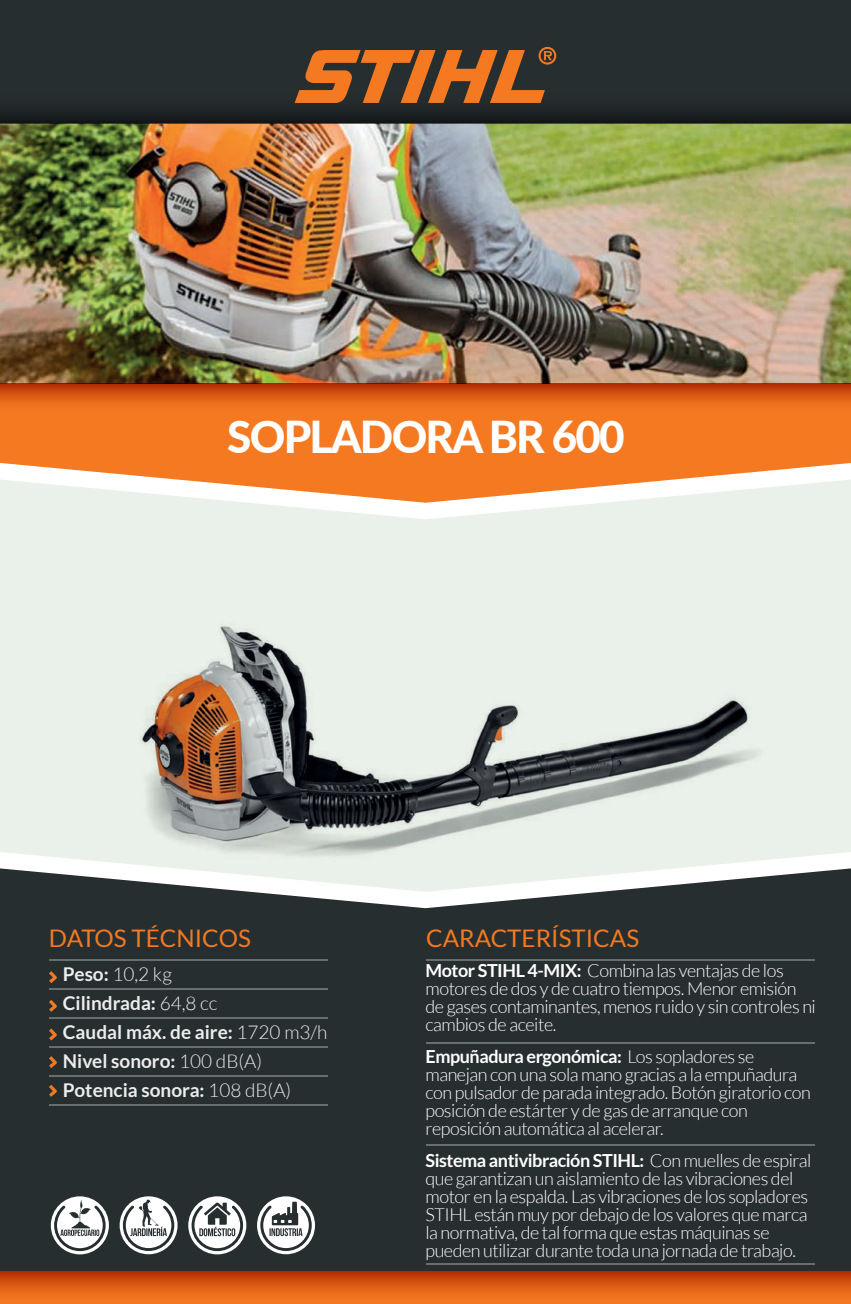
<style>
.page{position:relative;width:851px;height:1304px;background:#fff}
.page>*{position:absolute;margin:0;border:0;box-sizing:border-box;transform-origin:0 0}
.t1{font:800 44px "Lato";letter-spacing:-.04em;color:#fff}
.t2{font:24.2px "Lato";color:#f47921}
.t3{font:700 19px/29px "Lato";color:#ecedec}
.t4{font:300 18px/18px "Lato";letter-spacing:-.025em;color:#fff}
.s1{font-weight:700}
.s2{font-weight:300}
</style>
<div class="page">
<div style="left:0;top:503px;width:850px;height:359px;background:#eaf0ea"></div>
<div style="left:0;top:0;width:850px;height:123px;background:#272e30"></div>
<div style="left:0;top:868px;width:850px;height:403px;background:#272e30"></div>
<svg style="left:120px;top:1196px;width:57px;height:58px"></svg>
<svg style="left:51px;top:1196px;width:58px;height:58px"></svg>
<svg style="left:257px;top:1196px;width:58px;height:58px"></svg>
<svg style="left:188px;top:1196px;width:58px;height:58px"></svg>
<svg style="left:0;top:413px;width:850px;height:90px;background:#f49551"></svg>
<img style="left:0;top:123px;width:850px;height:260px">
<div style="left:0;top:94px;width:850px;height:29px;background:linear-gradient(to right,#1f2426,#1f2426)"></div>
<svg style="left:0;top:1271px;width:850px;height:33px;background:#da5a14"></svg>
<div style="left:0;top:383px;width:850px;height:30px;background:linear-gradient(to bottom,#b83405,#fb8024)"></div>
<svg style="left:294px;top:47px;width:262px;height:56px"></svg>
<hr style="left:49px;top:988px;width:278px;height:1px;background:#676e70">
<hr style="left:49px;top:1017px;width:278px;height:1px;background:#676e70">
<hr style="left:49px;top:1046px;width:278px;height:1px;background:#676e70">
<hr style="left:49px;top:1075px;width:278px;height:1px;background:#676e70">
<hr style="left:49px;top:1104px;width:278px;height:1px;background:#676e70">
<hr style="left:49px;top:959px;width:278px;height:1px;background:#676e70">
<hr style="left:426px;top:959px;width:388px;height:1px;background:#676e70">
<hr style="left:426px;top:1042px;width:388px;height:2px;background:#676e70">
<hr style="left:426px;top:1144px;width:388px;height:2px;background:#676e70">
<hr style="left:426px;top:1264px;width:388px;height:1px;background:#676e70">
<svg style="left:49px;top:971px;width:8px;height:12px"></svg>
<svg style="left:49px;top:1000px;width:8px;height:12px"></svg>
<svg style="left:49px;top:1028px;width:8px;height:12px"></svg>
<svg style="left:49px;top:1056px;width:8px;height:12px"></svg>
<svg style="left:49px;top:1085px;width:8px;height:12px"></svg>
<img style="left:105px;top:583px;width:700px;height:314px">
<h1 class="t1" style="left:227px;top:404px;width:399px">SOPLADORA BR 600</h1>
<h2 class="t2" style="left:49px;top:925px;width:203px">DATOS TÉCNICOS</h2>
<h2 class="t2" style="left:426px;top:925px;width:214px">CARACTERÍSTICAS</h2>
<p class="t4" style="left:425px;top:962px;width:392px"><span class="s1">Motor STIHL 4-MIX:</span> Combina las ventajas de los motores de dos y de cuatro tiempos. Menor emisión de gases contaminantes, menos ruido y sin controles ni cambios de aceite.</p>
<p class="t4" style="left:425px;top:1048px;width:387px"><span class="s1">Empuñadura ergonómica:</span> Los sopladores se manejan con una sola mano gracias a la empuñadura con pulsador de parada integrado. Botón giratorio con posición de estárter y de gas de arranque con reposición automática al acelerar.</p>
<p class="t4" style="left:425px;top:1152px;width:387px"><span class="s1">Sistema antivibración STIHL:</span> Con muelles de espiral que garantizan un aislamiento de las vibraciones del motor en la espalda. Las vibraciones de los sopladores STIHL están muy por debajo de los valores que marca la normativa, de tal forma que estas máquinas se pueden utilizar durante toda una jornada de trabajo.</p>
<p class="t3" style="left:63px;top:959px;width:266px">Peso: <span class="s2">10,2 kg<br></span>Cilindrada: <span class="s2">64,8 cc<br></span>Caudal máx. de aire: <span class="s2">1720 m3/h<br></span>Nivel sonoro: <span class="s2">100 dB(A)<br></span>Potencia sonora: <span class="s2">108 dB(A)</span></p>
</div>
